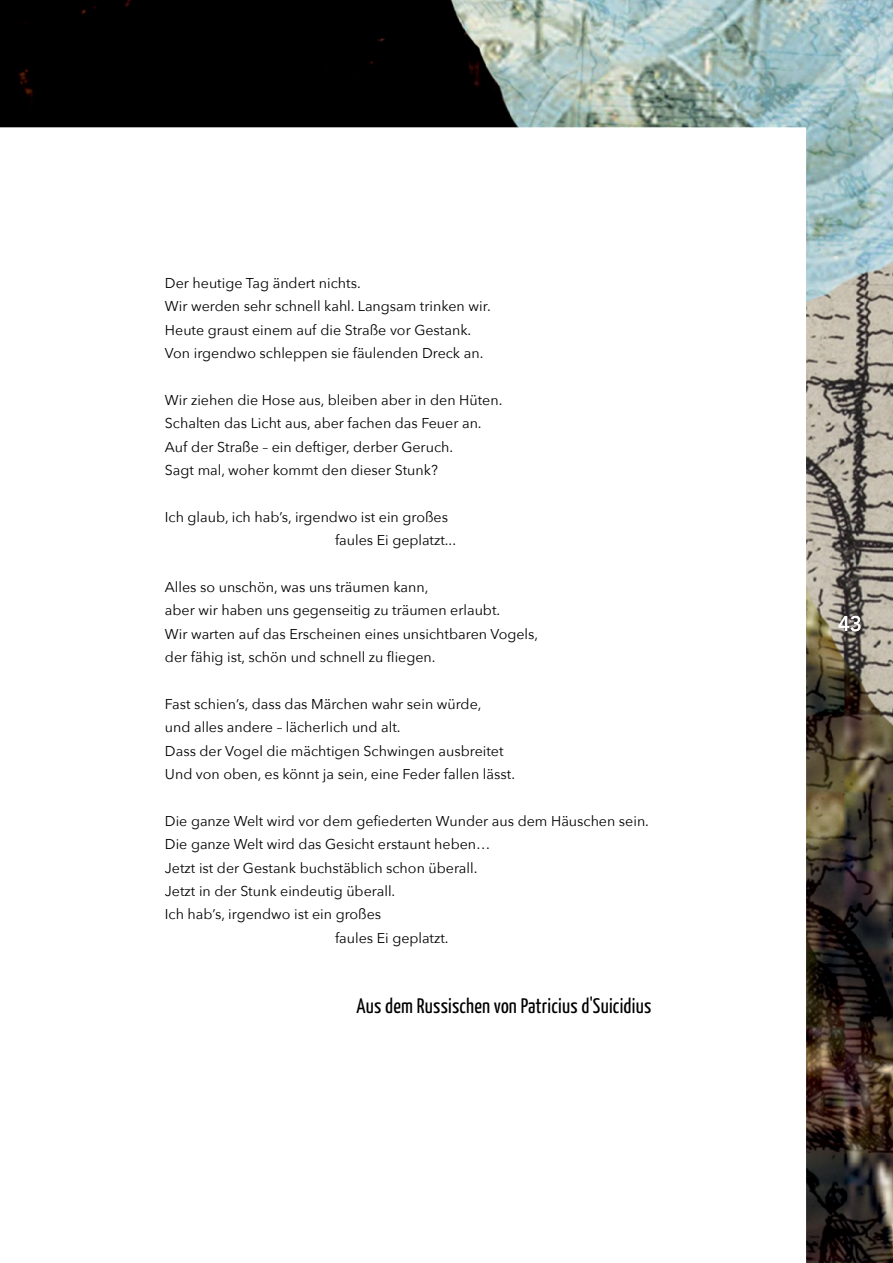
<style>
.page{position:relative;width:893px;height:1263px;background:#fff}
.page>*{position:absolute;margin:0;border:0;box-sizing:border-box;transform-origin:0 0}
.t1{font:21px "Yanone Kaffeesatz";letter-spacing:.01em;color:#000}
.t2{font:500 21px "Avenir";color:#fff}
.t3{font:14.25px/23.4px "Avenir Next";color:#000}
</style>
<div class="page">
<img style="left:0;top:0;width:893px;height:1263px">
<p class="t3" style="left:165px;top:271px;width:327px">Der heutige Tag ändert nichts.<br>Wir werden sehr schnell kahl. Langsam trinken wir.<br>Heute graust einem auf die Straße vor Gestank.<br>Von irgendwo schleppen sie fäulenden Dreck an.</p>
<p class="t3" style="left:165px;top:388px;width:339px">Wir ziehen die Hose aus, bleiben aber in den Hüten.<br>Schalten das Licht aus, aber fachen das Feuer an.<br>Auf der Straße – ein deftiger, derber Geruch.<br>Sagt mal, woher kommt den dieser Stunk?</p>
<p class="t3" style="left:335px;top:504px;width:122px;text-indent:-170px">Ich glaub, ich hab’s, irgendwo ist ein großes faules Ei geplatzt...</p>
<p class="t3" style="left:165px;top:575px;width:375px">Alles so unschön, was uns träumen kann,<br>aber wir haben uns gegenseitig zu träumen erlaubt.<br>Wir warten auf das Erscheinen eines unsichtbaren Vogels, der fähig ist, schön und schnell zu fliegen.</p>
<p class="t3" style="left:165px;top:692px;width:352px">Fast schien’s, dass das Märchen wahr sein würde,<br>und alles andere – lächerlich und alt.<br>Dass der Vogel die mächtigen Schwingen ausbreitet Und von oben, es könnt ja sein, eine Feder fallen lässt.</p>
<p class="t3" style="left:165px;top:808px;width:486px">Die ganze Welt wird vor dem gefiederten Wunder aus dem Häuschen sein.</p>
<p class="t3" style="left:165px;top:832px;width:327px">Die ganze Welt wird das Gesicht erstaunt heben…</p>
<p class="t3" style="left:165px;top:855px;width:314px">Jetzt ist der Gestank buchstäblich schon überall.</p>
<p class="t3" style="left:165px;top:879px;width:232px">Jetzt in der Stunk eindeutig überall.</p>
<p class="t3" style="left:165px;top:902px;width:218px">Ich hab’s, irgendwo ist ein großes</p>
<p class="t3" style="left:335px;top:925px;width:115px">faules Ei geplatzt.</p>
<h1 class="t1" style="left:357px;top:993px;width:296px">Aus dem Russischen von Patricius d'Suicidius</h1>
<h1 class="t2" style="left:838px;top:611px;width:25px">43</h1>
</div>
